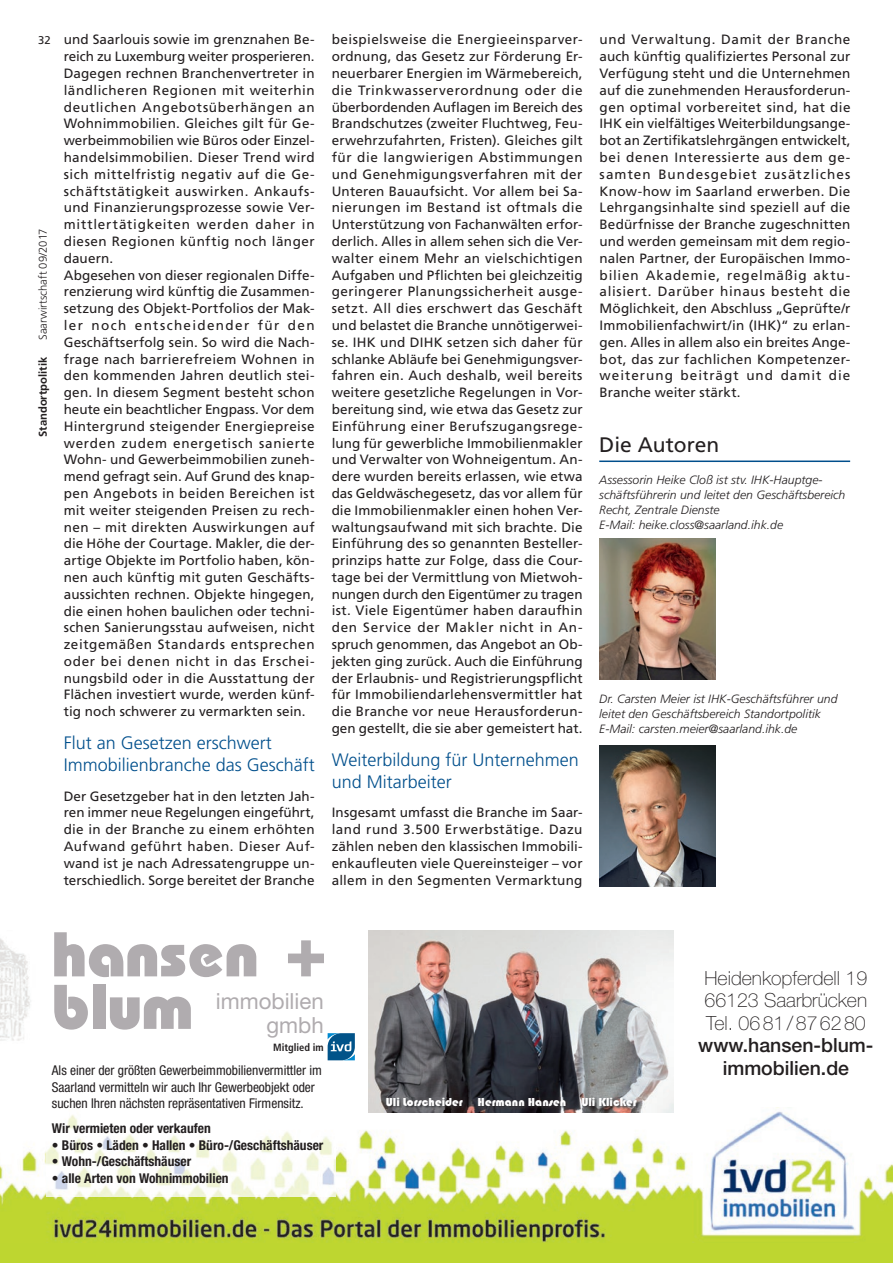
<style>
.page{position:relative;width:893px;height:1263px;background:#fff}
.page>*{position:absolute;margin:0;border:0;box-sizing:border-box;transform-origin:0 0}
.t1{font:800 63px/52.5px "Bauhaus LT";color:#b0acaf}
.t2{font:22.2px/24px "Helvetica Neue LT";color:#b0acaf;text-align:right}
.t3{font:21px "Frutiger LT";color:#231f20}
.t4{font:100 19.5px/22.5px "Helvetica Neue LT";color:#231f20;text-align:justify}
.t5{font:500 19.5px/22.5px "Helvetica Neue LT";color:#231f20;text-align:center}
.t6{font:300 18px/21.8px "Frutiger LT";color:#004f8c}
.t7{font:13.5px/16.8px "Frutiger LT";letter-spacing:.015em;color:#231f20;text-align:justify}
.t8{font:condensed 13.5px/16.5px "Helvetica Neue LT";color:#231f20}
.t9{font:700 condensed 13.5px "Helvetica Neue LT";color:#231f20}
.t10{font:italic 300 12px/15px "Frutiger LT";color:#231f20}
.t11{font:12px "Bauhaus 93 OV BSNTRW";color:#fff}
.t12{font:300 11.25px "Frutiger LT";color:#231f20}
.t13{font:700 11.25px "Frutiger LT";color:#231f20}
.t14{font:11.25px "Frutiger LT";color:#231f20}
.t15{font:700 condensed 10.5px "Frutiger LT";color:#231f20}
.s1{font-size:72px}
</style>
<div class="page">
<hr style="left:599px;top:460px;width:251px;height:2px;background:#004f8c">
<img style="left:599px;top:539px;width:117px;height:140px">
<img style="left:599px;top:746px;width:117px;height:140px">
<img style="left:0;top:938px;width:31px;height:103px">
<img style="left:0;top:1107px;width:893px;height:136px">
<div style="left:0;top:1243px;width:893px;height:20px;background:#bed630"></div>
<img style="left:369px;top:931px;width:304px;height:181px">
<img style="left:386px;top:1097px;width:254px;height:13px">
<img style="left:47px;top:1107px;width:289px;height:89px">
<svg style="left:328px;top:1033px;width:27px;height:27px"></svg>
<p class="t14" style="left:38px;top:34px;width:14px">32</p>
<p class="t12" style="left:37px;top:340px;width:112px;rotate:-90deg">Saarwirtschaft 09/2017</p>
<p class="t13" style="left:36px;top:437px;width:82px;rotate:-90deg">Standortpolitik</p>
<p class="t7" style="left:64px;top:31px;width:252px;text-align:left">und Saarlouis sowie im grenznahen Be&shy;reich zu Luxemburg weiter prosperieren.<br>Dagegen rechnen Branchenvertreter in ländlicheren Regionen mit weiterhin deutlichen Angebotsüberhängen an Wohnimmobilien. Gleiches gilt für Ge&shy;werbeimmobilien wie Büros oder Einzel&shy;handelsimmobilien. Dieser Trend wird sich mittelfristig negativ auf die Ge&shy;schäftstätigkeit auswirken. Ankaufs&shy;und Finanzierungsprozesse sowie Ver&shy;mittlertätigkeiten werden daher in diesen Regionen künftig noch länger dauern.<br>Abgesehen von dieser regionalen Diffe&shy;renzierung wird künftig die Zusammen&shy;setzung des Objekt-Portfolios der Mak&shy;ler noch entscheidender für den Geschäftserfolg sein. So wird die Nach&shy;frage nach barrierefreiem Wohnen in den kommenden Jahren deutlich stei&shy;gen. In diesem Segment besteht schon heute ein beachtlicher Engpass. Vor dem Hintergrund steigender Energiepreise werden zudem energetisch sanierte Wohn- und Gewerbeimmobilien zuneh&shy;mend gefragt sein. Auf Grund des knap&shy;pen Angebots in beiden Bereichen ist mit weiter steigenden Preisen zu rech&shy;nen – mit direkten Auswirkungen auf die Höhe der Courtage. Makler, die der&shy;artige Objekte im Portfolio haben, kön&shy;nen auch künftig mit guten Geschäfts&shy;aussichten rechnen. Objekte hingegen, die einen hohen baulichen oder techni&shy;schen Sanierungsstau aufweisen, nicht zeitgemäßen Standards entsprechen oder bei denen nicht in das Erschei&shy;nungsbild oder in die Ausstattung der Flächen investiert wurde, werden künf&shy;tig noch schwerer zu vermarkten sein.</p>
<h3 class="t6" style="left:64px;top:732px;width:252px">Flut an Gesetzen erschwert<br>Immobilienbranche das Geschäft</h3>
<p class="t7" style="left:64px;top:787px;width:252px">Der Gesetzgeber hat in den letzten Jah&shy;ren immer neue Regelungen eingeführt, die in der Branche zu einem erhöhten Aufwand geführt haben. Dieser Auf&shy;wand ist je nach Adressatengruppe un&shy;terschiedlich. Sorge bereitet der Branche</p>
<p class="t7" style="left:332px;top:31px;width:252px">beispielsweise die Energieeinsparver&shy;ordnung, das Gesetz zur Förderung Er&shy;neuerbarer Energien im Wärmebereich, die Trinkwasserverordnung oder die überbordenden Auflagen im Bereich des Brandschutzes (zweiter Fluchtweg, Feu&shy;erwehrzufahrten, Fristen). Gleiches gilt für die langwierigen Abstimmungen und Genehmigungsverfahren mit der Unteren Bauaufsicht. Vor allem bei Sa&shy;nierungen im Bestand ist oftmals die Unterstützung von Fachanwälten erfor&shy;derlich. Alles in allem sehen sich die Ver&shy;walter einem Mehr an vielschichtigen Aufgaben und Pflichten bei gleichzeitig geringerer Planungssicherheit ausge&shy;setzt. All dies erschwert das Geschäft und belastet die Branche unnötigerwei&shy;se. IHK und DIHK setzen sich daher für schlanke Abläufe bei Genehmigungsver&shy;fahren ein. Auch deshalb, weil bereits weitere gesetzliche Regelungen in Vor&shy;bereitung sind, wie etwa das Gesetz zur Einführung einer Berufszugangsrege&shy;lung für gewerbliche Immobilienmakler und Verwalter von Wohneigentum. An&shy;dere wurden bereits erlassen, wie etwa das Geldwäschegesetz, das vor allem für die Immobilienmakler einen hohen Ver&shy;waltungsaufwand mit sich brachte. Die Einführung des so genannten Besteller&shy;prinzips hatte zur Folge, dass die Cour&shy;tage bei der Vermittlung von Mietwoh&shy;nungen durch den Eigentümer zu tragen ist. Viele Eigentümer haben daraufhin den Service der Makler nicht in An&shy;spruch genommen, das Angebot an Ob&shy;jekten ging zurück. Auch die Einführung der Erlaubnis- und Registrierungspflicht für Immobiliendarlehensvermittler hat die Branche vor neue Herausforderun&shy;gen gestellt, die sie aber gemeistert hat.</p>
<h3 class="t6" style="left:332px;top:749px;width:249px">Weiterbildung für Unternehmen und Mitarbeiter</h3>
<p class="t7" style="left:332px;top:804px;width:252px">Insgesamt umfasst die Branche im Saar&shy;land rund 3.500 Erwerbstätige. Dazu zählen neben den klassischen Immobili&shy;enkaufleuten viele Quereinsteiger – vor allem in den Segmenten Vermarktung</p>
<p class="t7" style="left:600px;top:31px;width:252px">und Verwaltung. Damit der Branche auch künftig qualifiziertes Personal zur Verfügung steht und die Unternehmen auf die zunehmenden Herausforderun&shy;gen optimal vorbereitet sind, hat die IHK ein vielfältiges Weiterbildungsange&shy;bot an Zertifikatslehrgängen entwickelt, bei denen Interessierte aus dem ge&shy;samten Bundesgebiet zusätzliches Know-how im Saarland erwerben. Die Lehrgangsinhalte sind speziell auf die Bedürfnisse der Branche zugeschnitten und werden gemeinsam mit dem regio&shy;nalen Partner, der Europäischen Immo&shy;bilien Akademie, regelmäßig aktu&shy;alisiert. Darüber hinaus besteht die Möglichkeit, den Abschluss „Geprüfte/r Immobilienfachwirt/in (IHK)“ zu erlan&shy;gen. Alles in allem also ein breites Ange&shy;bot, das zur fachlichen Kompetenzer&shy;weiterung beiträgt und damit die Branche weiter stärkt.</p>
<h3 class="t3" style="left:599px;top:432px;width:122px">Die Autoren</h3>
<p class="t10" style="left:599px;top:472px;width:248px">Assessorin Heike Cloß ist stv. IHK-Hauptge&shy;schäftsführerin und leitet den Geschäftsbereich Recht, Zentrale Dienste<br>E-Mail: heike.closs@saarland.ihk.de</p>
<p class="t10" style="left:599px;top:691px;width:240px">Dr. Carsten Meier ist IHK-Geschäftsführer und leitet den Geschäftsbereich Standortpolitik<br>E-Mail: carsten.meier@saarland.ihk.de</p>
<h1 class="t1" style="left:52px;top:927px;width:277px">hansen <span class="s1">+ </span>blum</h1>
<p class="t15" style="left:273px;top:1041px;width:52px">Mitglied im</p>
<h2 class="t2" style="left:216px;top:989px;width:109px">immobilien gmbh</h2>
<p class="t8" style="left:52px;top:1062px;width:272px">Als einer der größten Gewerbeimmobilienvermittler im<br>Saarland vermitteln wir auch Ihr Gewerbeobjekt oder suchen Ihren nächsten repräsentativen Firmensitz.</p>
<p class="t9" style="left:52px;top:1120px;width:160px">Wir vermieten oder verkaufen</p>
<p class="t9" style="left:52px;top:1137px;width:273px">• Büros • Läden • Hallen • Büro-/Geschäftshäuser</p>
<p class="t9" style="left:52px;top:1153px;width:141px">• Wohn-/Geschäftshäuser</p>
<p class="t9" style="left:52px;top:1170px;width:178px">• alle Arten von Wohnimmobilien</p>
<p class="t11" style="left:386px;top:1095px;width:182px">Uli Lorscheider Hermann Hansen</p>
<p class="t11" style="left:581px;top:1095px;width:57px">Uli Klicker</p>
<h3 class="t4" style="left:704px;top:966px;width:164px">Heidenkopferdell 19<br>66123 Saarbrücken Tel. 0681/876280</h3>
<h3 class="t5" style="left:698px;top:1034px;width:177px">www.hansen-blum&shy;immobilien.de</h3>
</div>
